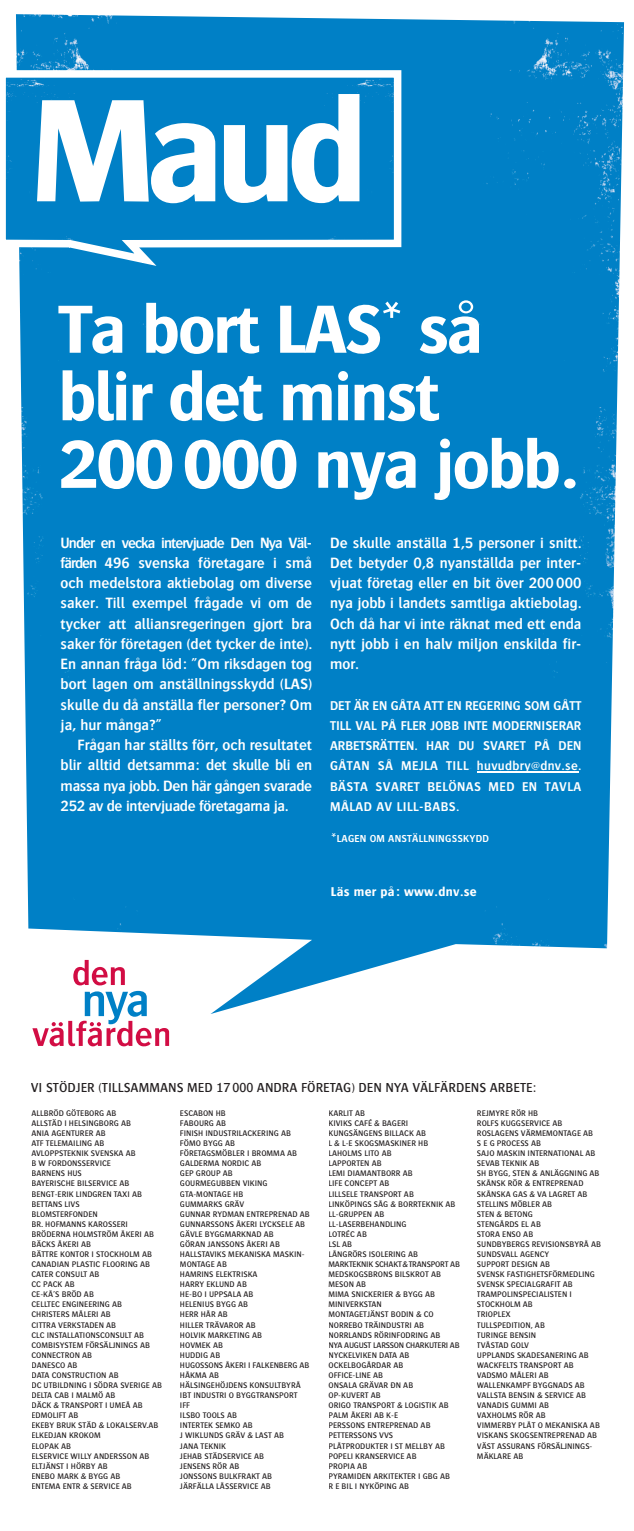
<style>
.page{position:relative;width:634px;height:1531px;background:#fff}
.page>*{position:absolute;margin:0;border:0;box-sizing:border-box;transform-origin:0 0}
.t1{font:700 151.5px "Bosis";color:#fff}
.t2{font:700 70.5px/67.5px "Bosis";letter-spacing:-.03em;color:#fff}
.t3{font:600 15.45px/20.2px "Bosis";color:#fff;text-align:justify}
.t4{font:13.5px "Bosis";color:#231f20}
.t5{font:600 13.2px/20.2px "Bosis";letter-spacing:.03em;color:#fff;text-align:justify}
.t6{font:700 13.2px "Bosis";letter-spacing:.02em;color:#fff}
.t7{font:600 10.5px "Bosis";letter-spacing:.02em;color:#fff}
.t8{font:8.4px/10.1px "Bosis";color:#231f20}
.s1{font-size:19.5px}
</style>
<div class="page">
<img style="left:16px;top:14px;width:608px;height:1000px">
<svg style="left:5px;top:70px;width:396px;height:196px;background:#198ccb"></svg>
<svg style="left:32px;top:991px;width:137px;height:55px"></svg>
<svg style="left:73px;top:960px;width:52px;height:25px"></svg>
<hr style="left:476px;top:771px;width:102px;height:2px;background:#fff">
<h1 class="t1" style="left:30px;top:68px;width:339px">Maud</h1>
<h2 class="t2" style="left:58px;top:301px;width:522px">Ta bort LAS* så blir det minst<br>200000 nya jobb.</h2>
<p class="t3" style="left:61px;top:532px;width:253px">Under en vecka intervjuade Den Nya Väl&shy;färden 496 svenska företagare i små och medel stora aktiebolag om diverse saker. Till exempel frågade vi om de tycker att alliansregeringen gjort bra saker för företagen (det tycker de inte).<br>En annan fråga löd: ”Om riksdagen tog bort lagen om anställningsskydd (LAS) skulle du då anställa fler personer? Om ja, hur många?”</p>
<h3 class="t3" style="left:61px;top:734px;width:253px;text-indent:17px">Frågan har ställts förr, och resultatet blir alltid detsamma: det skulle bli en massa nya jobb. Den här gången svar ade 252 av de intervjuade företagarna ja.</h3>
<p class="t3" style="left:330px;top:532px;width:253px">De skulle anställa 1,5 personer i snitt.<br>Det betyder 0,8 nyanställda per inter&shy;vjuat företag eller en bit över 200 000 nya jobb i landets samtliga aktiebolag.<br>Och då har vi inte räknat med ett enda nytt jobb i en halv miljon enskilda fir&shy;mor.</p>
<h3 class="t5" style="left:330px;top:695px;width:253px">DET ÄR EN GÅTA ATT EN REGERING SOM GÅTT TILL VAL PÅ FLER JOBB INTE MODERNISERAR ARBETSRÄTTEN. HAR DU SVARET PÅ DEN GÅTAN SÅ MEJLA TILL huvudbry@dnv.se.<br>BÄSTA SVARET BELÖNAS MED EN TAVLA MÅLAD AV LILL-BABS.</h3>
<p class="t7" style="left:331px;top:833px;width:160px"><span class="s1">*</span>LAGEN OM ANSTÄLLNINGSSKYDD</p>
<h3 class="t6" style="left:331px;top:884px;width:147px">Läs mer på: www.dnv.se</h3>
<h3 class="t4" style="left:31px;top:1080px;width:506px">VI STÖDJER (TILLSAMMANS MED 17 000 ANDRA FÖRETAG) DEN NYA VÄLFÄRDENS ARBETE:</h3>
<p class="t8" style="left:31px;top:1108px;width:132px">ALLBRÖD GÖTEBORG AB<br>ALLSTÄD I HELSINGBORG AB<br>ANIA AGENTURER AB<br>ATF TELEMAILING AB<br>AVLOPPSTEKNIK SVENSKA AB<br>B W FORDONSSERVICE<br>BARNENS HUS<br>BAYERISCHE BILSERVICE AB<br>BENGT-ERIK LINDGREN TAXI AB<br>BETTANS LIVS<br>BLOMSTERFONDEN<br>BR. HOFMANNS KAROSSERI<br>BRÖDERNA HOLMSTRÖM ÅKERI AB<br>BÄCKS ÅKERI AB<br>BÄTTRE KONTOR I STOCKHOLM AB<br>CANADIAN PLASTIC FLOORING AB<br>CATER CONSULT AB<br>CC PACK AB<br>CE-KÅ’S BRÖD AB<br>CELLTEC ENGINEERING AB<br>CHRISTERS MÅLERI AB<br>CITTRA VERKSTADEN AB<br>CLC INSTALLATIONSCONSULT AB<br>COMBISYSTEM FÖRSÄLJNINGS AB<br>CONNECTRON AB<br>DANESCO AB<br>DATA CONSTRUCTION AB<br>DC UTBILDNING I SÖDRA SVERIGE AB<br>DELTA CAB I MALMÖ AB<br>DÄCK &amp; TRANSPORT I UMEÅ AB<br>EDMOLIFT AB<br>EKEBY BRUK STÄD &amp; LOKALSERV.AB<br>ELKEDJAN KROKOM<br>ELOPAK AB<br>ELSERVICE WILLY ANDERSSON AB<br>ELTJÄNST I HÖRBY AB<br>ENEBO MARK &amp; BYGG AB<br>ENTEMA ENTR &amp; SERVICE AB</p>
<p class="t8" style="left:180px;top:1108px;width:131px">ESCABON HB<br>FABOURG AB<br>FINISH INDUSTRILACKERING AB<br>FÖMO BYGG AB<br>FÖRETAGSMÖBLER I BROMMA AB<br>GALDERMA NORDIC AB<br>GEP GROUP AB<br>GOURMEGUBBEN VIKING<br>GTA-MONTAGE HB<br>GUMMARKS GRÄV<br>GUNNAR RYDMAN ENTREPRENAD AB<br>GUNNARSSONS ÅKERI LYCKSELE AB<br>GÄVLE BYGGMARKNAD AB<br>GÖRAN JANSSONS ÅKERI AB<br>HALLSTAVIKS MEKANISKA MASKIN-<br>MONTAGE AB<br>HAMRINS ELEKTRISKA<br>HARRY EKLUND AB<br>HE-BO I UPPSALA AB<br>HELENIUS BYGG AB<br>HERR HÅR AB<br>HILLER TRÄVAROR AB<br>HOLVIK MARKETING AB<br>HOVMEK AB<br>HUDDIG AB<br>HUGOSSONS ÅKERI I FALKENBERG AB<br>HÅKMA AB<br>HÄLSINGEHÖJDENS KONSULTBYRÅ<br>IBT INDUSTRI O BYGGTRANSPORT<br>IFF<br>ILSBO TOOLS AB<br>INTERTEK SEMKO AB<br>J WIKLUNDS GRÄV &amp; LAST AB<br>JANA TEKNIK<br>JEHAB STÄDSERVICE AB<br>JENSENS RÖR AB<br>JONSSONS BULKFRAKT AB<br>JÄRFÄLLA LÅSSERVICE AB</p>
<p class="t8" style="left:328px;top:1108px;width:133px">KARLIT AB<br>KIVIKS CAFÉ &amp; BAGERI<br>KUNGSÄNGENS BILLACK AB<br>L &amp; L-E SKOGSMASKINER HB<br>LAHOLMS LITO AB<br>LAPPORTEN AB<br>LEMI DIAMANTBORR AB<br>LIFE CONCEPT AB<br>LILLSELE TRANSPORT AB<br>LINKÖPINGS SÅG &amp; BORRTEKNIK AB<br>LL-GRUPPEN AB<br>LL-LASERBEHANDLING<br>LOTRÉC AB<br>LSL AB<br>LÅNGRÖRS ISOLERING AB<br>MARKTEKNIK SCHAKT&amp;TRANSPORT AB<br>MEDSKOGSBRONS BILSKROT AB<br>MESON AB<br>MIMA SNICKERIER &amp; BYGG AB<br>MINIVERKSTAN<br>MONTAGETJÄNST BODIN &amp; CO<br>NORREBO TRÄINDUSTRI AB<br>NORRLANDS RÖRINFODRING AB<br>NYA AUGUST LARSSON CHARKUTERI AB<br>NYCKELVIKEN DATA AB<br>OCKELBOGÅRDAR AB<br>OFFICE-LINE AB<br>ONSALA GRÄVAR ÐN AB<br>OP-KUVERT AB<br>ORIGO TRANSPORT &amp; LOGISTIK AB<br>PALM ÅKERI AB K-E<br>PERSSONS ENTREPRENAD AB<br>PETTERSSONS VVS<br>PLÅTPRODUKTER I ST MELLBY AB<br>POPELI KRANSERVICE AB<br>PROPIA AB<br>PYRAMIDEN ARKITEKTER I GBG AB<br>R E BIL I NYKÖPING AB</p>
<p class="t8" style="left:477px;top:1108px;width:126px">REJMYRE RÖR HB<br>ROLFS KUGGSERVICE AB<br>ROSLAGENS VÄRMEMONTAGE AB<br>S E G PROCESS AB<br>SAJO MASKIN INTERNATIONAL AB<br>SEVAB TEKNIK AB<br>SH BYGG, STEN &amp; ANLÄGGNING AB<br>SKÅNSK RÖR &amp; ENTREPRENAD<br>SKÅNSKA GAS &amp; VA LAGRET AB<br>STELLINS MÖBLER AB<br>STEN &amp; BETONG<br>STENGÅRDS EL AB<br>STORA ENSO AB<br>SUNDBYBERGS REVISIONSBYRÅ AB<br>SUNDSVALL AGENCY<br>SUPPORT DESIGN AB<br>SVENSK FASTIGHETSFÖRMEDLING<br>SVENSK SPECIALGRAFIT AB<br>TRAMPOLINSPECIALISTEN I<br>STOCKHOLM AB<br>TRIOPLEX<br>TULLSPEDITION, AB<br>TURINGE BENSIN<br>TVÅSTAD GOLV<br>UPPLANDS SKADESANERING AB<br>WACKFELTS TRANSPORT AB<br>VADSMO MÅLERI AB<br>WALLENKAMPF BYGGNADS AB<br>VALLSTA BENSIN &amp; SERVICE AB<br>VANADIS GUMMI AB<br>VAXHOLMS RÖR AB<br>VIMMERBY PLÅT O MEKANISKA AB<br>VISKANS SKOGSENTREPRENAD AB<br>VÄST ASSURANS FÖRSÄLJNINGS-<br>MÄKLARE AB</p>
</div>
